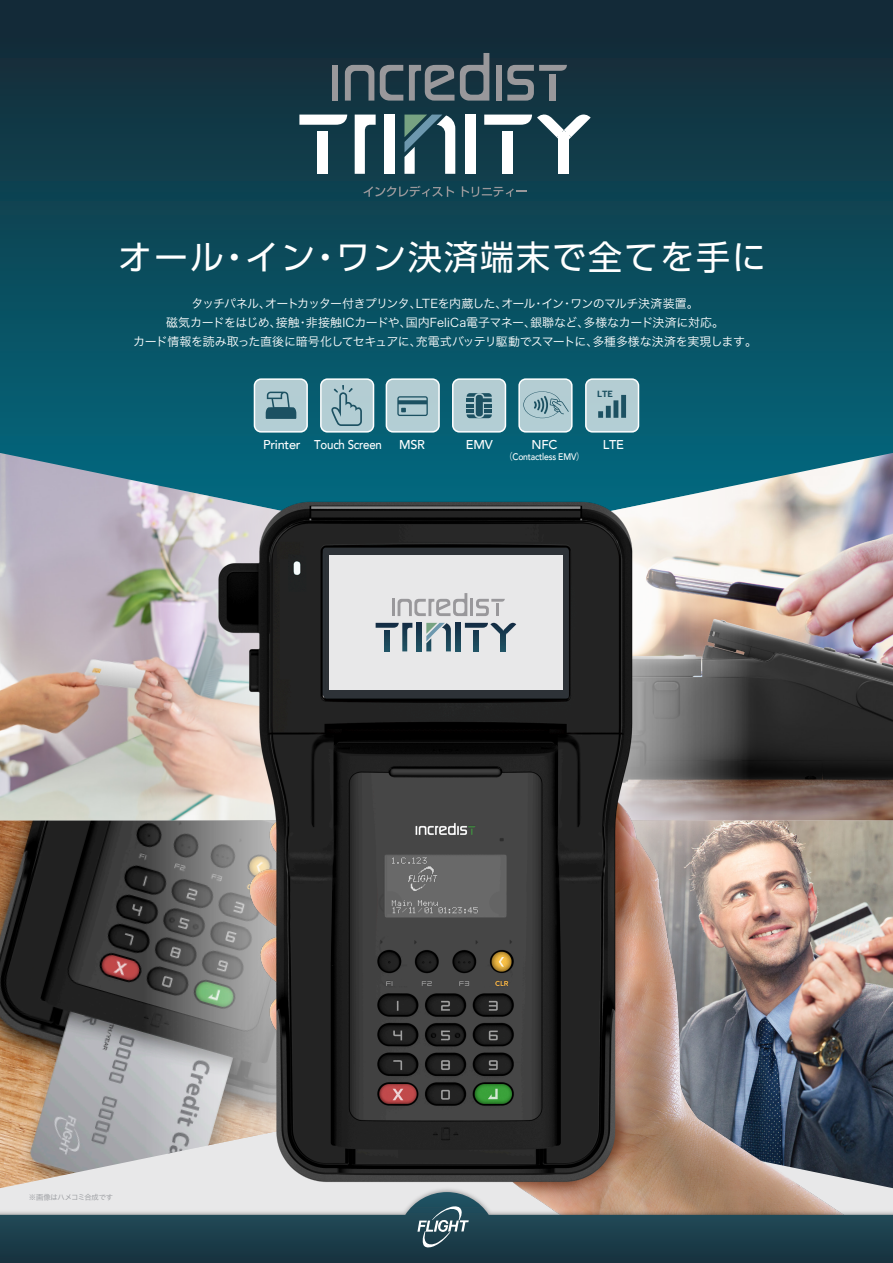
<style>
.page{position:relative;width:893px;height:1263px;background:#fff}
.page>*{position:absolute;margin:0;border:0;box-sizing:border-box;transform-origin:0 0}
.t1{font:33.9px "UD Shin Go Pro";letter-spacing:.06em;color:#fff}
.t2{font:500 12.75px "Avenir";letter-spacing:-.02em;color:#fff}
.t3{font:12px/19px "Hira Kaku Pro W3";letter-spacing:-.04em;color:#fff;text-align:center}
.t4{font:500 9.6px "Avenir";letter-spacing:-.02em;color:#fff;scale:.9 1}
.t5{font:700 8.55px "Benton Sans";color:#1c5162}
.t6{font:7.5px "Hira Kaku Pro W3";letter-spacing:-.03em;color:#97999d}
.s1{font-family:"Koz Go Pr 6 N";font-weight:400}
</style>
<div class="page">
<svg style="left:0;top:0;width:893px;height:460px;background:#0d4555"></svg>
<img style="left:0;top:453px;width:446px;height:733px">
<img style="left:142px;top:488px;width:22px;height:332px">
<svg style="left:142px;top:820px;width:22px;height:366px;background:#6f7071"></svg>
<img style="left:164px;top:460px;width:729px;height:726px">
<img style="left:0;top:1186px;width:893px;height:6px">
<svg style="left:0;top:1192px;width:893px;height:71px;background:#55686e"></svg>
<svg style="left:417px;top:1206px;width:52px;height:41px;background:#496772"></svg>
<div style="left:329px;top:555px;width:234px;height:134px;background:#e8e8e9"></div>
<hr style="left:470px;top:599px;width:3px;height:17px;background:#99989b">
<svg style="left:476px;top:599px;width:29px;height:17px"></svg>
<svg style="left:392px;top:593px;width:75px;height:23px"></svg>
<svg style="left:376px;top:623px;width:36px;height:28px"></svg>
<svg style="left:416px;top:623px;width:5px;height:28px"></svg>
<svg style="left:456px;top:623px;width:5px;height:28px"></svg>
<div style="left:474px;top:631px;width:5px;height:20px;background:#1d495c"></div>
<div style="left:501px;top:631px;width:5px;height:20px;background:#1d495c"></div>
<svg style="left:465px;top:623px;width:51px;height:14px"></svg>
<svg style="left:426px;top:623px;width:25px;height:28px"></svg>
<div style="left:332px;top:65px;width:6px;height:36px;background:#99989b"></div>
<div style="left:496px;top:65px;width:6px;height:36px;background:#99989b"></div>
<svg style="left:409px;top:65px;width:45px;height:36px;background:#59676f"></svg>
<svg style="left:507px;top:65px;width:60px;height:36px;background:#4a5b64"></svg>
<svg style="left:345px;top:65px;width:29px;height:36px"></svg>
<svg style="left:380px;top:65px;width:23px;height:36px"></svg>
<svg style="left:460px;top:53px;width:29px;height:48px"></svg>
<div style="left:318px;top:131px;width:10px;height:43px;background:#fff"></div>
<svg style="left:299px;top:115px;width:48px;height:10px"></svg>
<svg style="left:355px;top:115px;width:21px;height:59px"></svg>
<div style="left:384px;top:115px;width:10px;height:59px;background:#fff"></div>
<div style="left:465px;top:115px;width:10px;height:59px;background:#fff"></div>
<div style="left:502px;top:131px;width:11px;height:43px;background:#fff"></div>
<div style="left:558px;top:132px;width:11px;height:42px;background:#fff"></div>
<svg style="left:484px;top:111px;width:107px;height:33px"></svg>
<svg style="left:404px;top:115px;width:51px;height:59px"></svg>
<svg style="left:363px;top:186px;width:91px;height:11px"></svg>
<svg style="left:462px;top:186px;width:65px;height:11px"></svg>
<div style="left:386px;top:379px;width:53px;height:53px;background:#b3ced3;border-radius:7px"></div>
<div style="left:386px;top:378px;width:54px;height:55px;border:2px solid #fff;border-radius:7px"></div>
<svg style="left:397px;top:396px;width:31px;height:20px"></svg>
<div style="left:453px;top:379px;width:52px;height:53px;background:#b3ced3;border-radius:7px"></div>
<div style="left:452px;top:378px;width:54px;height:55px;border:2px solid #fff;border-radius:7px"></div>
<svg style="left:467px;top:393px;width:25px;height:25px"></svg>
<div style="left:321px;top:379px;width:52px;height:53px;background:#b3ced4;border-radius:7px"></div>
<div style="left:320px;top:378px;width:54px;height:55px;border:2px solid #fff;border-radius:7px"></div>
<svg style="left:331px;top:385px;width:31px;height:41px"></svg>
<div style="left:254px;top:379px;width:53px;height:53px;background:#b3ced3;border-radius:7px"></div>
<div style="left:254px;top:378px;width:54px;height:55px;border:2px solid #fff;border-radius:7px"></div>
<svg style="left:266px;top:392px;width:30px;height:27px"></svg>
<div style="left:586px;top:379px;width:52px;height:53px;background:#b3ced3;border-radius:7px"></div>
<div style="left:585px;top:378px;width:54px;height:55px;border:2px solid #fff;border-radius:7px"></div>
<svg style="left:598px;top:395px;width:28px;height:23px"></svg>
<div style="left:519px;top:379px;width:53px;height:53px;background:#b3ced4;border-radius:7px"></div>
<div style="left:518px;top:378px;width:55px;height:55px;border:2px solid #fff;border-radius:7px"></div>
<svg style="left:523px;top:391px;width:46px;height:27px"></svg>
<h1 class="t1" style="left:118px;top:230px;width:650px">オール・イン・ワン決済端末で全てを手に</h1>
<p class="t3" style="left:133px;top:293px;width:625px">タッチパネル、オートカッター付きプリンタ、LTEを内蔵した、オール・イン・ワンのマルチ決済装置。<br>磁気カードをはじめ、接触・非接触ICカードや、国内FeliCa電子マネー、銀聯など、多様なカード決済に対応。<br>カード情報を読み取った直後に暗号化してセキュアに、充電式バッテリ駆動でスマートに、多種多様な決済を実現します。</p>
<p class="t2" style="left:263px;top:433px;width:120px">Printer Touch Screen</p>
<p class="t2" style="left:399px;top:433px;width:27px">MSR</p>
<p class="t2" style="left:466px;top:433px;width:28px">EMV</p>
<p class="t5" style="left:597px;top:389px;width:17px">LTE</p>
<p class="t2" style="left:531px;top:433px;width:27px">NFC</p>
<p class="t2" style="left:603px;top:433px;width:23px">LTE</p>
<p class="t4" style="left:504px;top:448px;width:91px"><span class="s1">（</span>Contactless EMV<span class="s1">）</span></p>
<p class="t6" style="left:29px;top:1190px;width:86px">※画像はハメコミ合成です</p>
</div>
